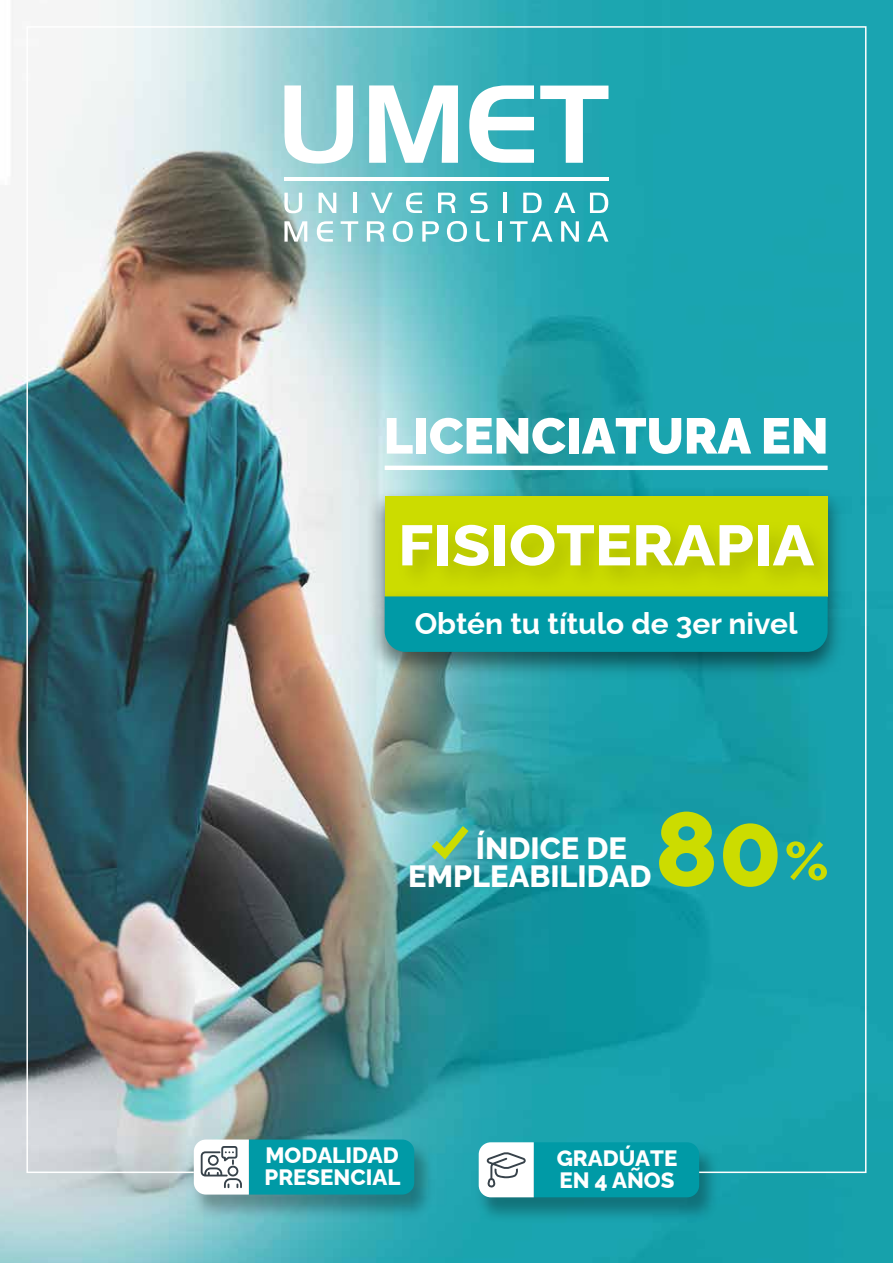
<style>
.page{position:relative;width:893px;height:1263px;background:#fff}
.page>*{position:absolute;margin:0;border:0;box-sizing:border-box;transform-origin:0 0}
.t1{font:100 104.55px "Raleway";color:#ccdc00}
.t2{font:100 56.7px "Raleway";color:#fff;scale:1.1 1}
.t3{font:100 50.1px "Raleway";color:#fff}
.t4{font:100 30.75px "Raleway";color:#fff}
.t5{font:700 29.85px "Raleway";color:#fff}
.t6{font:100 22.2px/22.4px "Raleway";color:#fff}
</style>
<div class="page">
<img style="left:0;top:0;width:893px;height:1263px">
<img style="left:468px;top:1174px;width:257px;height:55px">
<svg style="left:479px;top:1174px;width:220px;height:23px"></svg>
<img style="left:183px;top:1174px;width:257px;height:52px">
<svg style="left:194px;top:1174px;width:220px;height:20px"></svg>
<img style="left:26px;top:25px;width:841px;height:1149px">
<svg style="left:786px;top:841px;width:41px;height:39px;background:#5bb76b"></svg>
<svg style="left:432px;top:826px;width:36px;height:33px"></svg>
<img style="left:361px;top:483px;width:490px;height:100px">
<div style="left:385px;top:496px;width:443px;height:100px;background:#ccdc00"></div>
<img style="left:361px;top:583px;width:490px;height:102px">
<div style="left:385px;top:612px;width:443px;height:40px;background:#009aa6"></div>
<hr style="left:385px;top:466px;width:443px;height:4px;background:#fff">
<img style="left:385px;top:504px;width:463px;height:108px">
<h3 class="t3" style="left:384px;top:396px;width:446px">LICENCIATURA EN</h3>
<h2 class="t2" style="left:398px;top:500px;width:380px">FISIOTERAPIA</h2>
<h3 class="t5" style="left:415px;top:600px;width:384px">Obtén tu título de 3er nivel</h3>
<h3 class="t4" style="left:476px;top:824px;width:152px">ÍNDICE DE</h3>
<h3 class="t4" style="left:408px;top:852px;width:245px">EMPLEABILIDAD</h3>
<h1 class="t1" style="left:655px;top:765px;width:129px">80</h1>
<p class="t6" style="left:264px;top:1141px;width:137px">MODALIDAD<br>PRESENCIAL</p>
<p class="t6" style="left:557px;top:1145px;width:122px">GRADÚATE<br>EN 4 AÑOS</p>
</div>
